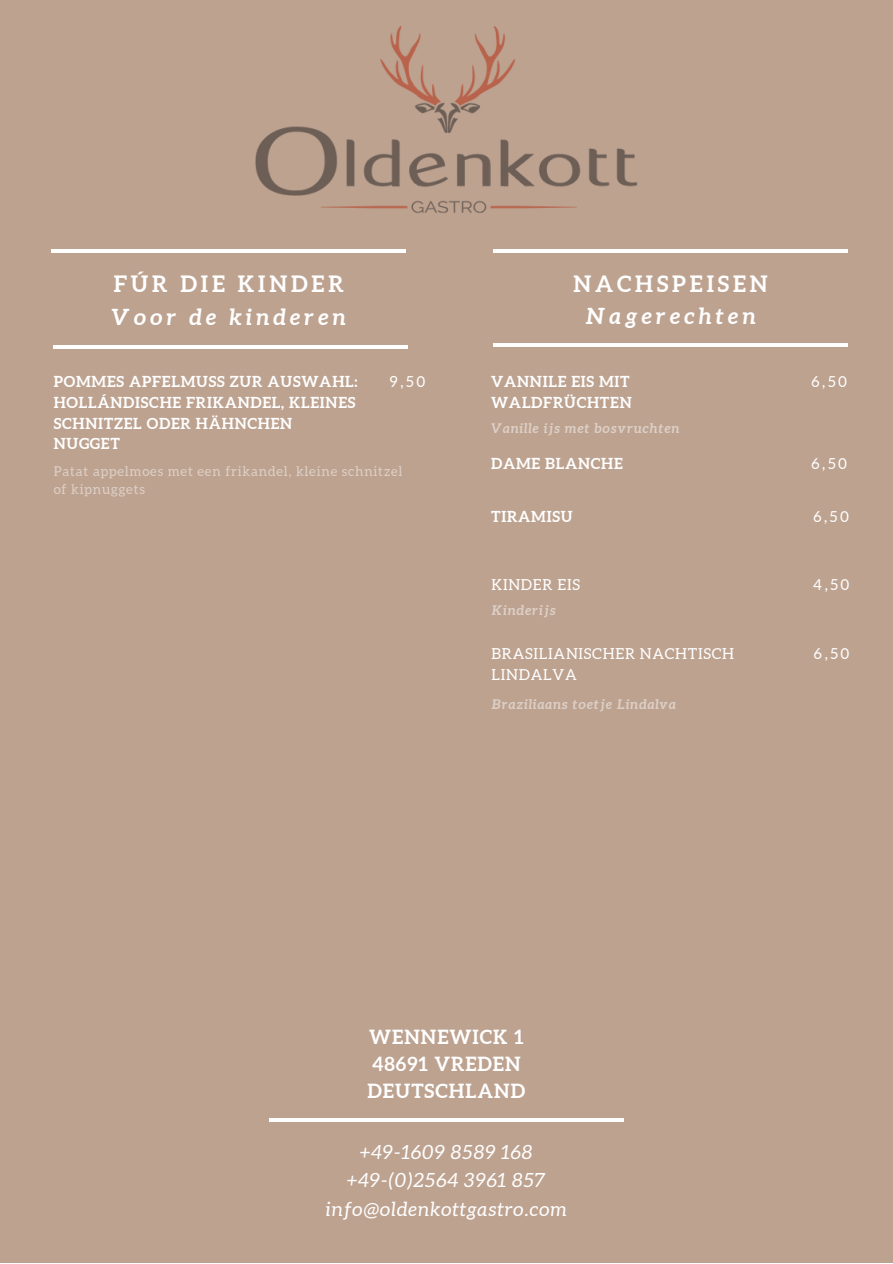
<style>
.page{position:relative;width:893px;height:1264px;background:#fff}
.page>*{position:absolute;margin:0;border:0;box-sizing:border-box;transform-origin:0 0}
.t1{font:italic 700 22.5px "Aleo";letter-spacing:.17em;color:#fff}
.t2{font:700 22.5px "Aleo";letter-spacing:.17em;color:#fff}
.t3{font:italic 19.5px/28px "Aleo";letter-spacing:.05em;color:#fff;text-align:center}
.t4{font:700 19.5px/27px "Aleo";letter-spacing:.05em;color:#fff}
.t5{font:700 15.15px/20.7px "Aleo";letter-spacing:.05em;color:#fff}
.t6{font:15.15px/20.7px "Aleo";letter-spacing:.05em;color:#fff}
.t7{font:italic 700 13.5px "Aleo";letter-spacing:.06em;color:#fff}
.t8{font:13.5px/18px "Aleo";letter-spacing:.06em;color:#fff}
</style>
<div class="page">
<div style="left:0;top:0;width:892px;height:1262px;background:#bda290"></div>
<img style="left:256px;top:26px;width:381px;height:187px">
<hr style="left:493px;top:249px;width:354px;height:3px;background:#fff">
<hr style="left:493px;top:343px;width:354px;height:4px;background:#fff">
<hr style="left:269px;top:1118px;width:354px;height:3px;background:#fff">
<hr style="left:52px;top:249px;width:354px;height:3px;background:#fff">
<hr style="left:54px;top:345px;width:354px;height:4px;background:#fff">
<h1 class="t2" style="left:114px;top:271px;width:231px">FÚR DIE KINDER</h1>
<h1 class="t1" style="left:112px;top:304px;width:236px">Voor de kinderen</h1>
<p class="t5" style="left:54px;top:371px;width:305px">POMMES APFELMUSS ZUR AUSWAHL:<br>HOLLÁNDISCHE FRIKANDEL, KLEINES<br>SCHNITZEL ODER HÄHNCHEN<br>NUGGET</p>
<p class="t6" style="left:390px;top:371px;width:37px">9,50</p>
<p class="t8" style="left:54px;top:462px;width:350px">Patat appelmoes met een frikandel, kleine schnitzel of kipnuggets</p>
<h1 class="t2" style="left:573px;top:271px;width:196px">NACHSPEISEN</h1>
<h1 class="t1" style="left:585px;top:303px;width:172px">Nagerechten</h1>
<p class="t5" style="left:491px;top:371px;width:142px">VANNILE EIS MIT<br>WALDFRÜCHTEN</p>
<p class="t6" style="left:811px;top:371px;width:37px">6,50</p>
<p class="t7" style="left:491px;top:420px;width:190px">Vanille ijs met bosvruchten</p>
<p class="t5" style="left:491px;top:453px;width:133px">DAME BLANCHE</p>
<p class="t6" style="left:811px;top:453px;width:37px">6,50</p>
<p class="t5" style="left:491px;top:506px;width:83px">TIRAMISU</p>
<p class="t6" style="left:813px;top:506px;width:37px">6,50</p>
<p class="t6" style="left:491px;top:574px;width:90px">KINDER EIS</p>
<p class="t7" style="left:491px;top:602px;width:65px">Kinderijs</p>
<p class="t6" style="left:491px;top:643px;width:244px">BRASILIANISCHER NACHTISCH<br>LINDALVA</p>
<p class="t7" style="left:491px;top:696px;width:186px">Braziliaans toetje Lindalva</p>
<p class="t6" style="left:813px;top:574px;width:38px">4,50</p>
<p class="t6" style="left:813px;top:643px;width:37px">6,50</p>
<p class="t4" style="left:367px;top:1023px;width:159px">WENNEWICK 1<br>48691 VREDEN<br>DEUTSCHLAND</p>
<p class="t3" style="left:326px;top:1138px;width:242px">+49-1609 8589 168 +49-(0)2564 3961 857 info@oldenkottgastro.com</p>
</div>
